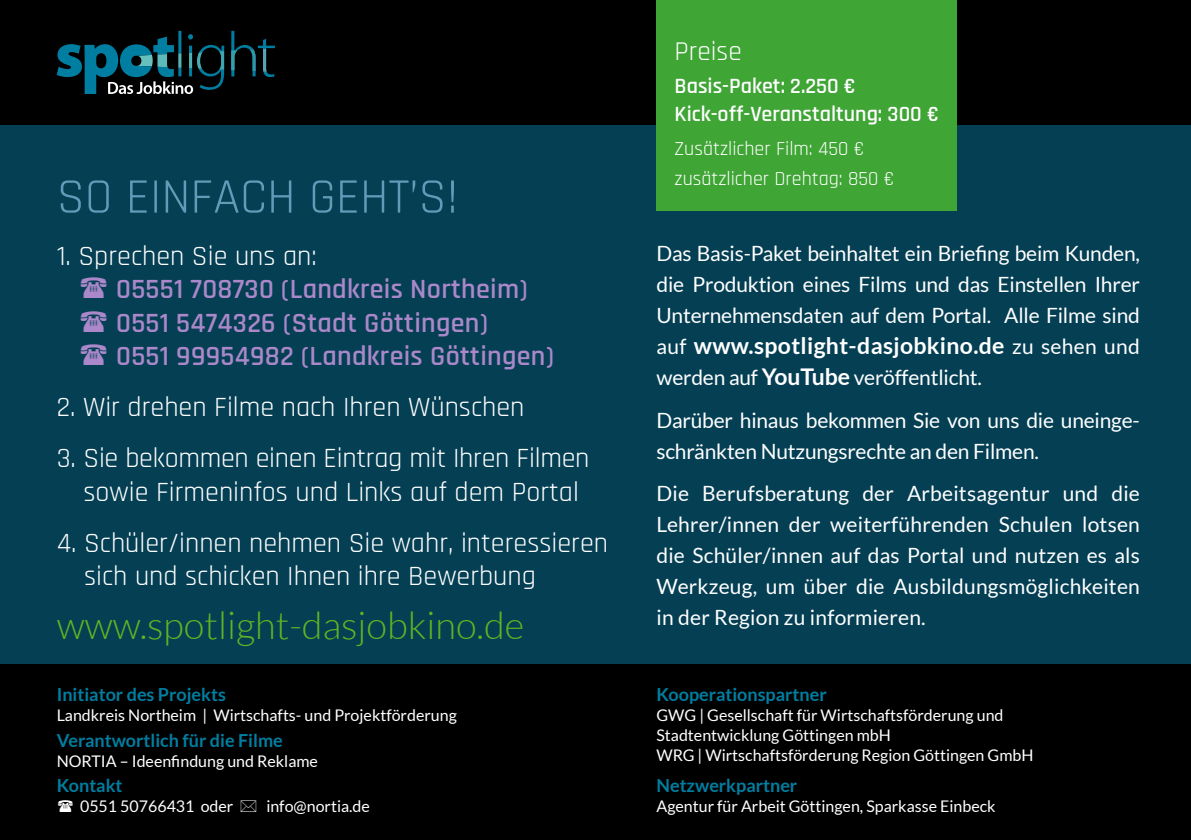
<style>
.page{position:relative;width:1191px;height:840px;background:#fff}
.page>*{position:absolute;margin:0;border:0;box-sizing:border-box;transform-origin:0 0}
.t1{font:50px "Rajdhani";color:#629bb8}
.t2{font:300 38px "Lato";color:#5fb423}
.t3{font:28px/33.4px "Rajdhani";color:#fff;text-align:center}
.t4{font:600 28px/33.2px "Rajdhani";letter-spacing:.01em;color:#aa88c9}
.t5{font:27.2px "Rajdhani";color:#fff}
.t6{font:700 23px "Lato";letter-spacing:.015em;color:#fff}
.t7{font:600 22px/28px "Rajdhani";color:#fff}
.t8{font:21px/31px "Lato";letter-spacing:-.01em;color:#fff;text-align:justify}
.t9{font:21px/42.4px "Lato";letter-spacing:.01em;color:#fff}
.t10{font:20px/30px "Rajdhani";color:#fff}
.t11{font:700 18px "Lato";color:#007ea1}
.t12{font:16px/20px "Lato";color:#fff}
.s1{font-weight:400;font-size:21px}
.s2{font-weight:700;font-size:23px}
</style>
<div class="page">
<div style="left:0;top:120px;width:1191px;height:566px;background:#043f54"></div>
<div style="left:0;top:0;width:1191px;height:125px;background:#000"></div>
<div style="left:0;top:663px;width:1191px;height:176px;background:#000"></div>
<hr style="left:178px;top:31px;width:3px;height:22px;background:#007ea1">
<hr style="left:231px;top:31px;width:3px;height:20px;background:#007ea1">
<svg style="left:231px;top:39px;width:44px;height:38px"></svg>
<svg style="left:57px;top:34px;width:167px;height:60px"></svg>
<div style="left:656px;top:0;width:300px;height:210px;background:#3fa535"></div>
<h1 class="t1" style="left:57px;top:168px;width:403px">SO EINFACH GEHT’S!</h1>
<h3 class="t3" style="left:57px;top:240px;width:262px">1. Sprechen Sie uns an:</h3>
<h3 class="t4" style="left:116px;top:273px;width:439px">05551 708730 (Landkreis Northeim)<br>0551 5474326 (Stadt Göttingen)<br>0551 99954982 (Landkreis Göttingen)</h3>
<h3 class="t3" style="left:57px;top:391px;width:469px">2. Wir drehen Filme nach Ihren Wünschen</h3>
<h3 class="t3" style="left:57px;top:442px;width:534px">3. Sie bekommen einen Eintrag mit Ihren Filmen sowie Firmeninfos und Links auf dem Portal</h3>
<h3 class="t3" style="left:84px;top:526px;width:525px;text-align:left;text-indent:-27px">4. Schüler/innen nehmen Sie wahr, interessieren sich und schicken Ihnen ihre Bewerbung</h3>
<h2 class="t2" style="left:57px;top:605px;width:469px">www.spotlight-dasjobkino.de</h2>
<p class="t11" style="left:57px;top:683px;width:171px">Initiator des Projekts</p>
<p class="t12" style="left:57px;top:704px;width:401px">Landkreis Northeim | Wirtschafts- und Projektförderung</p>
<p class="t11" style="left:57px;top:729px;width:227px">Verantwortlich für die Filme</p>
<p class="t12" style="left:57px;top:750px;width:263px">NORTIA – Ideenfindung und Reklame</p>
<p class="t11" style="left:57px;top:775px;width:67px">Kontakt</p>
<p class="t12" style="left:80px;top:796px;width:155px">0551 50766431 oder</p>
<p class="t12" style="left:266px;top:796px;width:105px">info@nortia.de</p>
<p class="t5" style="left:674px;top:35px;width:69px">Preise</p>
<p class="t7" style="left:674px;top:73px;width:266px">Basis-Paket: 2.250 €<br>Kick-off-Veranstaltung: 300 €</p>
<p class="t10" style="left:674px;top:134px;width:221px">Zusätzlicher Film: 450 € zusätzlicher Drehtag: 850 €</p>
<p class="t8" style="left:656px;top:237px;width:485px">Das Basis-Paket beinhaltet ein Briefing beim Kunden, die Produktion eines Films und das Einstellen Ihrer Unternehmensdaten auf dem Portal. Alle Filme sind</p>
<p class="t6" style="left:656px;top:332px;width:485px"><span class="s1">auf</span> www.spotlight-dasjobkino.de <span class="s1">zu sehen und</span></p>
<p class="t8" style="left:656px;top:356px;width:485px;line-height:42.4px">werden auf <span class="s2">YouTube</span> veröffentlicht.<br>Darüber hinaus bekommen Sie von uns die uneinge-</p>
<p class="t9" style="left:656px;top:429px;width:485px">schränkten Nutzungsrechte an den Filmen.<br>Die Berufsberatung der Arbeitsagentur und die</p>
<p class="t8" style="left:656px;top:508px;width:485px">Lehrer/innen der weiterführenden Schulen lotsen die Schüler/innen auf das Portal und nutzen es als Werkzeug, um über die Ausbildungsmöglichkeiten in der Region zu informieren.</p>
<p class="t11" style="left:656px;top:683px;width:172px">Kooperationspartner</p>
<p class="t12" style="left:656px;top:704px;width:378px">GWG | Gesellschaft für Wirtschaftsförderung und<br>Stadtentwicklung Göttingen mbH<br>WRG | Wirtschaftsförderung Region Göttingen GmbH</p>
<p class="t11" style="left:656px;top:775px;width:142px">Netzwerkpartner</p>
<p class="t12" style="left:656px;top:796px;width:341px">Agentur für Arbeit Göttingen, Sparkasse Einbeck</p>
</div>
